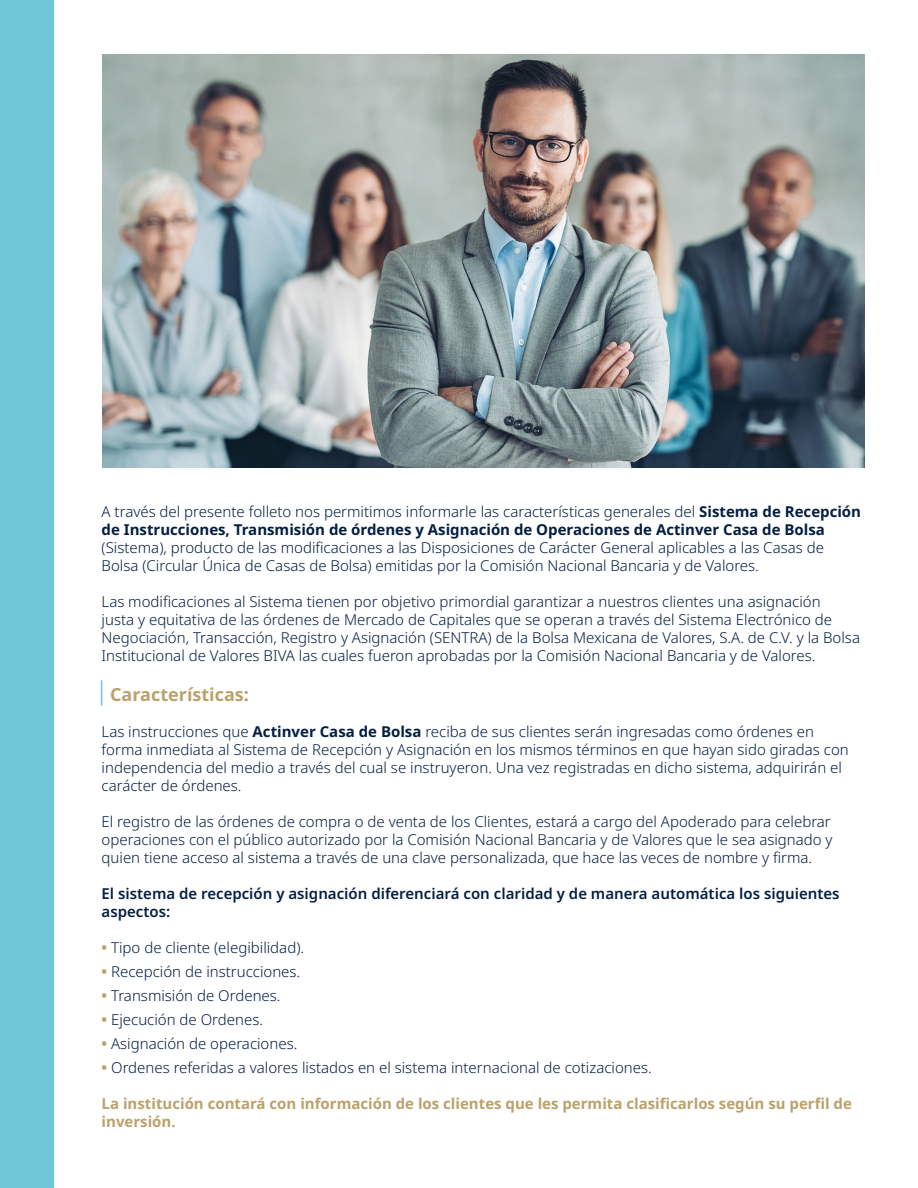
<style>
.page{position:relative;width:918px;height:1188px;background:#fff}
.page>*{position:absolute;margin:0;border:0;box-sizing:border-box;transform-origin:0 0}
.t1{font:700 18px "Noto Sans";color:#bba16a}
.t2{font:300 15px/18px "Noto Sans";color:#041e42}
.t3{font:700 15px/18px "Noto Sans";color:#bba16a}
.t4{font:600 15px/18px "Noto Sans";color:#041e42}
.s1{font-weight:700}
.s2{font-weight:700;color:#bba16a}
</style>
<div class="page">
<div style="left:0;top:0;width:54px;height:1188px;background:#6ec6d6"></div>
<img style="left:102px;top:54px;width:763px;height:413px">
<svg style="left:101px;top:680px;width:1px;height:26px"></svg>
<p class="t2" style="left:102px;top:503px;width:761px">A través del presente folleto nos permitimos informarle las características generales del <span class="s1">Sistema de Recepción de Instrucciones, Transmisión de órdenes y Asignación de Operaciones de Actinver Casa de Bolsa </span>(Sistema), producto de las modificaciones a las Disposiciones de Carácter General aplicables a las Casas de Bolsa (Circular Única de Casas de Bolsa) emitidas por la Comisión Nacional Bancaria y de Valores.</p>
<p class="t2" style="left:102px;top:593px;width:760px">Las modificaciones al Sistema tienen por objetivo primordial garantizar a nuestros clientes una asignación<br>justa y equitativa de las órdenes de Mercado de Capitales que se operan a través del Sistema Electrónico de Negociación, Transacción, Registro y Asignación (SENTRA) de la Bolsa Mexicana de Valores, S.A. de C.V. y la Bolsa Institucional de Valores BIVA las cuales fueron aprobadas por la Comisión Nacional Bancaria y de Valores.</p>
<p class="t1" style="left:110px;top:684px;width:140px">Características:</p>
<p class="t2" style="left:102px;top:723px;width:749px">Las instrucciones que <span class="s1">Actinver Casa de Bolsa</span> reciba de sus clientes serán ingresadas como órdenes en forma inmediata al Sistema de Recepción y Asignación en los mismos términos en que hayan sido giradas con independencia del medio a través del cual se instruyeron. Una vez registradas en dicho sistema, adquirirán el carácter de órdenes.</p>
<p class="t2" style="left:102px;top:813px;width:733px;text-align:justify">El registro de las órdenes de compra o de venta de los Clientes, estará a cargo del Apoderado para celebrar operaciones con el público autorizado por la Comisión Nacional Bancaria y de Valores que le sea asignado y quien tiene acceso al sistema a través de una clave personalizada, que hace las veces de nombre y firma.</p>
<p class="t4" style="left:102px;top:885px;width:739px">El sistema de recepción y asignación diferenciará con claridad y de manera automática los siguientes aspectos:</p>
<p class="t2" style="left:102px;top:939px;width:204px"><span class="s2">•</span> Tipo de cliente (elegibilidad).</p>
<p class="t2" style="left:102px;top:963px;width:200px"><span class="s2">•</span> Recepción de instrucciones.</p>
<p class="t2" style="left:102px;top:987px;width:180px"><span class="s2">•</span> Transmisión de Ordenes.</p>
<p class="t2" style="left:102px;top:1011px;width:163px"><span class="s2">•</span> Ejecución de Ordenes.</p>
<p class="t2" style="left:102px;top:1035px;width:197px"><span class="s2">•</span> Asignación de operaciones.</p>
<p class="t2" style="left:102px;top:1059px;width:552px"><span class="s2">•</span> Ordenes referidas a valores listados en el sistema internacional de cotizaciones.</p>
<p class="t3" style="left:102px;top:1095px;width:752px">La institución contará con información de los clientes que les permita clasificarlos según su perfil de inversión.</p>
</div>
